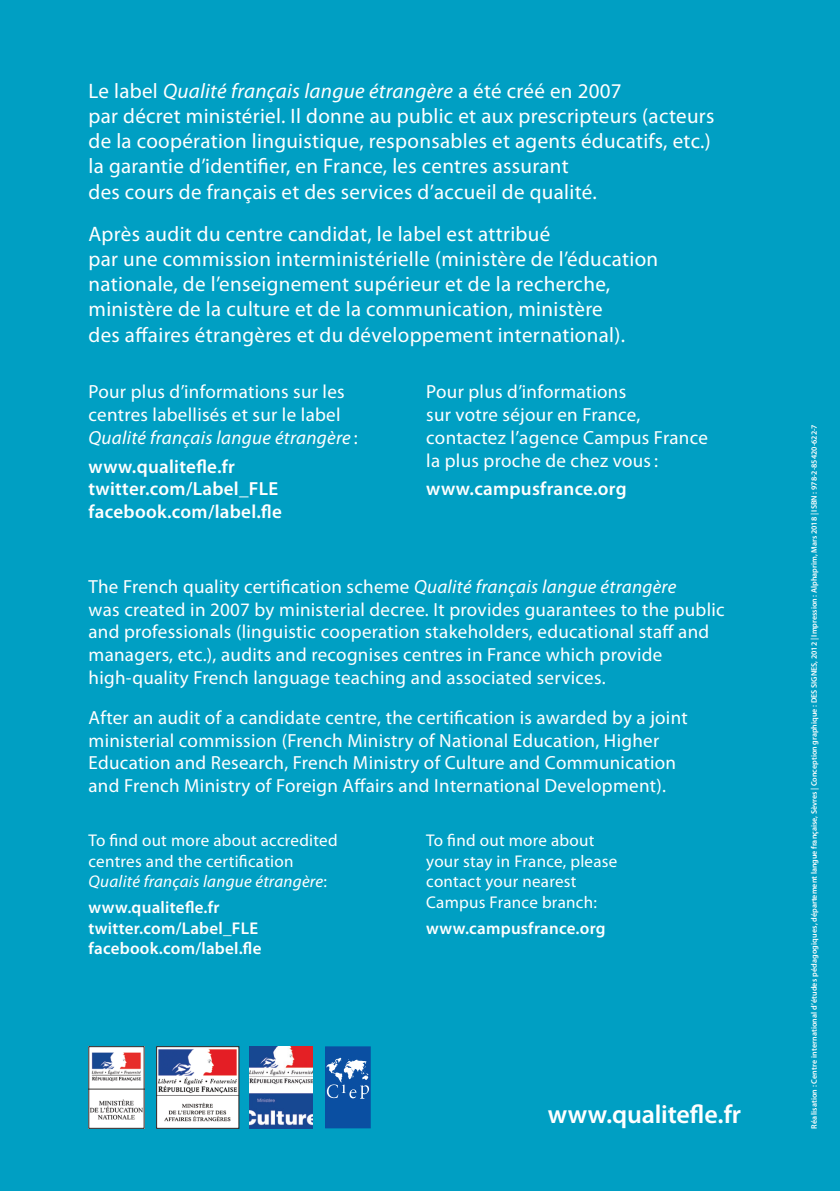
<style>
.page{position:relative;width:840px;height:1191px;background:#fff}
.page>*{position:absolute;margin:0;border:0;box-sizing:border-box;transform-origin:0 0}
.t1{font:600 26px "Myriad Pro";letter-spacing:-.005em;color:#fff}
.t2{font:21px/25.2px "Myriad Pro";letter-spacing:.015em;color:#fff}
.t3{font:19px/22.8px "Myriad Pro";letter-spacing:.015em;color:#fff}
.t4{font:600 19px/22.8px "Myriad Pro";letter-spacing:.015em;color:#fff}
.t5{font:17px/20.4px "Myriad Pro";letter-spacing:.015em;color:#fff}
.t6{font:600 17px/20.4px "Myriad Pro";letter-spacing:.015em;color:#fff}
.t7{font:600 8px "Myriad Pro";color:#fff}
.s1{font-style:italic}
</style>
<div class="page">
<div style="left:0;top:0;width:839px;height:1191px;background:#009fc3"></div>
<div style="left:325px;top:1047px;width:45px;height:80px;background:#0a4fa2"></div>
<div style="left:325px;top:1046px;width:45px;height:82px;border:1px solid #0a4fa2"></div>
<svg style="left:326px;top:1057px;width:43px;height:41px"></svg>
<img style="left:158px;top:1048px;width:79px;height:78px">
<div style="left:156px;top:1046px;width:83px;height:82px;border:1px solid #231f20"></div>
<img style="left:90px;top:1048px;width:52px;height:78px">
<img style="left:249px;top:1046px;width:64px;height:82px">
<p class="t2" style="left:88px;top:78px;width:627px">Le label <span class="s1">Qualité français langue étrangère</span> a été créé en 2007<br>par décret ministériel. Il donne au public et aux prescripteurs (acteurs de la coopération linguistique, responsables et agents éducatifs, etc.) la garantie d’identifier, en France, les centres assurant<br>des cours de français et des services d’accueil de qualité.</p>
<p class="t2" style="left:88px;top:221px;width:571px">Après audit du centre candidat, le label est attribué<br>par une commission interministérielle (ministère de l’éducation nationale, de l’enseignement supérieur et de la recherche, ministère de la culture et de la communication, ministère<br>des affaires étrangères et du développement international).</p>
<p class="t3" style="left:88px;top:380px;width:270px">Pour plus d’informations sur les centres labellisés et sur le label<br><span class="s1">Qualité français langue étrangère</span> :</p>
<p class="t4" style="left:88px;top:454px;width:195px">www.qualitefle.fr twitter.com/Label_FLE facebook.com/label.fle</p>
<p class="t3" style="left:426px;top:380px;width:283px">Pour plus d’informations<br>sur votre séjour en France, contactez l’agence Campus France la plus proche de chez vous:</p>
<p class="t4" style="left:426px;top:477px;width:202px">www.campusfrance.org</p>
<p class="t3" style="left:88px;top:574px;width:637px">The French quality certification scheme <span class="s1">Qualité français langue étrangère<br></span>was created in 2007 by ministerial decree. It provides guarantees to the public and professionals (linguistic cooperation stakeholders, educational staff and managers, etc.), audits and recognises centres in France which provide high-quality French language teaching and associated services.</p>
<p class="t3" style="left:88px;top:705px;width:600px">After an audit of a candidate centre, the certification is awarded by a joint ministerial commission (French Ministry of National Education, Higher Education and Research, French Ministry of Culture and Communication and French Ministry of Foreign Affairs and International Development).</p>
<p class="t5" style="left:88px;top:830px;width:250px">To find out more about accredited centres and the certification<br><span class="s1">Qualité français langue étrangère</span>:</p>
<p class="t6" style="left:88px;top:897px;width:174px">www.qualitefle.fr twitter.com/Label_FLE facebook.com/label.fle</p>
<p class="t5" style="left:426px;top:830px;width:192px">To find out more about your stay in France, please contact your nearest<br>Campus France branch:</p>
<p class="t6" style="left:426px;top:917px;width:181px">www.campusfrance.org</p>
<h1 class="t1" style="left:547px;top:1098px;width:195px">www.qualitefle.fr</h1>
<p class="t7" style="left:808px;top:1128px;width:706px;rotate:-90deg">Réalisation : Centre international d’études pédagogiques, département langue française, Sèvres | Conception graphique : DES SIGNES, 2012 | Impression : Alphaprim, Mars 2018 | ISBN : 978-2-85420-622-7</p>
</div>
